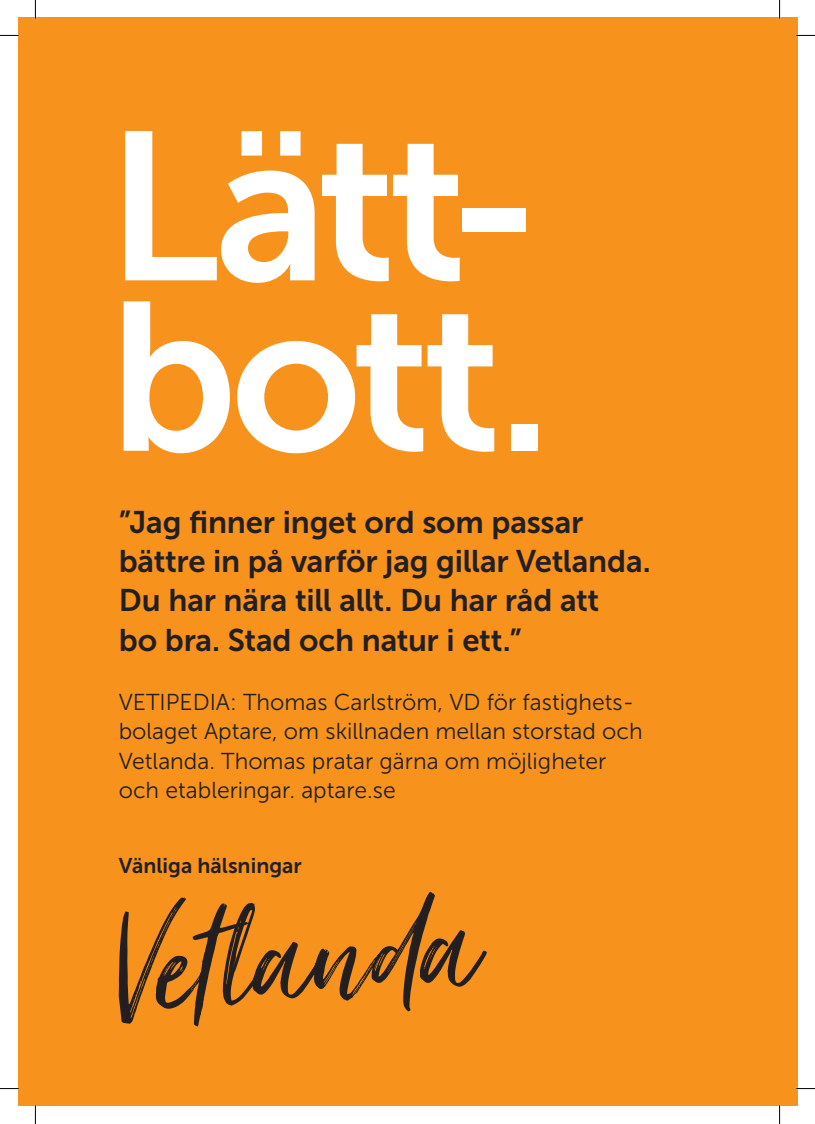
<style>
.page{position:relative;width:815px;height:1124px;background:#fff}
.page>*{position:absolute;margin:0;border:0;box-sizing:border-box;transform-origin:0 0}
.t1{font:210.25px/170.2px "Museo Sans 700";letter-spacing:-.04em;color:#fff}
.t2{font:31.12px/39.4px "Museo Sans 700";letter-spacing:-.01em;color:#231f20}
.t3{font:23px/29.5px "Museo Sans 300";color:#231f20}
.t4{font:21.25px "Museo Sans 700";color:#231f20}
</style>
<div class="page">
<div style="left:18px;top:18px;width:779px;height:1087px;background:#f7931d"></div>
<svg style="left:118px;top:892px;width:369px;height:135px"></svg>
<svg style="left:0;top:35px;width:19px;height:1px"></svg>
<svg style="left:796px;top:35px;width:19px;height:1px"></svg>
<svg style="left:0;top:1087px;width:19px;height:2px"></svg>
<svg style="left:796px;top:1087px;width:19px;height:2px"></svg>
<svg style="left:35px;top:0;width:1px;height:19px"></svg>
<svg style="left:35px;top:1105px;width:1px;height:18px"></svg>
<svg style="left:779px;top:0;width:1px;height:19px"></svg>
<svg style="left:779px;top:1105px;width:1px;height:18px"></svg>
<h1 class="t1" style="left:106px;top:122px;width:446px">Lätt&shy;bott.</h1>
<h2 class="t2" style="left:119px;top:502px;width:533px">”Jag finner inget ord som passar bättre in på varför jag gillar Vetlanda.<br>Du har nära till allt. Du har råd att<br>bo bra. Stad och natur i ett.”</h2>
<p class="t3" style="left:119px;top:687px;width:525px">VETIPEDIA: Thomas Carlström, VD för fastighets&shy;bolaget Aptare, om skillnaden mellan storstad och Vetlanda. Thomas pratar gärna om möjligheter och etableringar. aptare.se</p>
<p class="t4" style="left:119px;top:853px;width:185px">Vänliga hälsningar</p>
</div>
